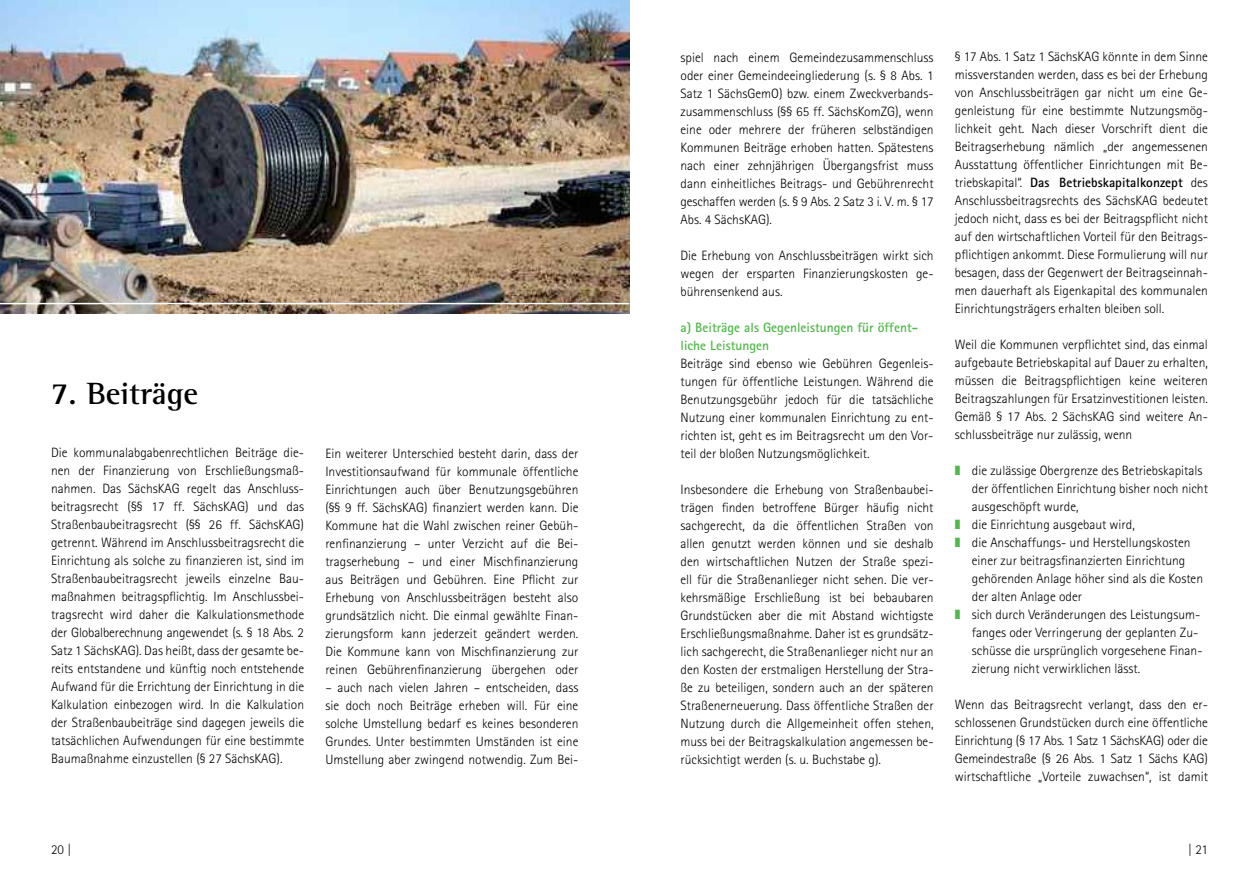
<style>
.page{position:relative;width:1259px;height:893px;background:#fff}
.page>*{position:absolute;margin:0;border:0;box-sizing:border-box;transform-origin:0 0}
.t1{font:700 31.5px "Rotis Semi Serif";color:#000}
.t2{font:300 13.5px/18px "Rotis Sans Serif";color:#000;text-align:justify}
.t3{font:700 13.5px/18px "Rotis Sans Serif";color:#50b848}
.s1{font-weight:700}
.s2{color:#50b848}
</style>
<div class="page">
<img style="left:0;top:0;width:629px;height:314px">
<hr style="left:0;top:303px;width:629px;height:1px;background:#fff">
<h1 class="t1" style="left:51px;top:374px;width:149px">7. Beiträge</h1>
<p class="t2" style="left:51px;top:444px;width:255px">Die kommunalabgabenrechtlichen Beiträge die&shy;nen der Finanzierung von Erschließungsmaß&shy;nahmen. Das SächsKAG regelt das Anschluss&shy;beitragsrecht (§§ 17 ff. SächsKAG) und das Straßenbaubeitragsrecht (§§ 26 ff. SächsKAG) getrennt. Während im Anschlussbeitragsrecht die Einrichtung als solche zu finanzieren ist, sind im Straßenbaubeitragsrecht jeweils einzelne Bau&shy;maßnahmen beitragspflichtig. Im Anschlussbei&shy;tragsrecht wird daher die Kalkulationsmethode der Globalberechnung angewendet (s. § 18 Abs. 2<br>Satz 1 SächsKAG). Das heißt, dass der gesamte be&shy;reits entstandene und künftig noch entstehende Aufwand für die Errichtung der Einrichtung in die Kalkulation einbezogen wird. In die Kalkulation der Straßenbaubeiträge sind dagegen jeweils die tatsächlichen Aufwendungen für eine bestimmte Baumaßnahme einzustellen (§ 27 SächsKAG).</p>
<p class="t2" style="left:325px;top:444px;width:255px">Ein weiterer Unterschied besteht darin, dass der Investitionsaufwand für kommunale öffentliche Einrichtungen auch über Benutzungsgebühren (§§ 9 ff. SächsKAG) finanziert werden kann. Die Kommune hat die Wahl zwischen reiner Gebüh&shy;renfinanzierung – unter Verzicht auf die Bei&shy;tragserhebung – und einer Mischfinanzierung aus Beiträgen und Gebühren. Eine Pflicht zur Erhebung von Anschlussbeiträgen besteht also grundsätzlich nicht. Die einmal gewählte Finan&shy;zierungsform kann jederzeit geändert werden.<br>Die Kommune kann von Mischfinanzierung zur reinen Gebührenfinanzierung übergehen oder</p>
<p class="t2" style="left:325px;top:678px;width:254px">– auch nach vielen Jahren – entscheiden, dass sie doch noch Beiträge erheben will. Für eine solche Umstellung bedarf es keines besonderen Grundes. Unter bestimmten Umständen ist eine Umstellung aber zwingend notwendig. Zum Bei-</p>
<p class="t2" style="left:680px;top:48px;width:255px">spiel nach einem Gemeindezusammenschluss oder einer Gemeindeeingliederung (s. § 8 Abs. 1<br>Satz 1 SächsGemO) bzw. einem Zweckverbands&shy;zusammenschluss (§§ 65 ff. SächsKomZG), wenn eine oder mehrere der früheren selbständigen Kommunen Beiträge erhoben hatten. Spätestens nach einer zehnjährigen Übergangsfrist muss dann einheitliches Beitrags- und Gebührenrecht geschaffen werden (s. § 9 Abs. 2 Satz 3 i. V. m. § 17<br>Abs. 4 SächsKAG).</p>
<p class="t2" style="left:680px;top:246px;width:255px">Die Erhebung von Anschlussbeiträgen wirkt sich wegen der ersparten Finanzierungskosten ge&shy;bührensenkend aus.</p>
<p class="t3" style="left:680px;top:318px;width:239px">a) Beiträge als Gegenleistungen für öffent&shy;liche Leistungen</p>
<p class="t2" style="left:680px;top:354px;width:255px">Beiträge sind ebenso wie Gebühren Gegenleis&shy;tungen für öffentliche Leistungen. Während die Benutzungsgebühr jedoch für die tatsächliche Nutzung einer kommunalen Einrichtung zu ent&shy;richten ist, geht es im Beitragsrecht um den Vor&shy;teil der bloßen Nutzungsmöglichkeit.</p>
<p class="t2" style="left:680px;top:480px;width:255px">Insbesondere die Erhebung von Straßenbaubei&shy;trägen finden betroffene Bürger häufig nicht sachgerecht, da die öffentlichen Straßen von allen genutzt werden können und sie deshalb den wirtschaftlichen Nutzen der Straße spezi&shy;ell für die Straßenanlieger nicht sehen. Die ver&shy;kehrsmäßige Erschließung ist bei bebaubaren Grundstücken aber die mit Abstand wichtigste Erschließungsmaßnahme. Daher ist es grundsätz&shy;lich sachgerecht, die Straßenanlieger nicht nur an den Kosten der erstmaligen Herstellung der Stra&shy;ße zu beteiligen, sondern auch an der späteren Straßenerneuerung. Dass öffentliche Straßen der Nutzung durch die Allgemeinheit offen stehen, muss bei der Beitragskalkulation angemessen be&shy;rücksichtigt werden (s. u. Buchstabe g).</p>
<p class="t2" style="left:955px;top:48px;width:255px">§ 17 Abs. 1 Satz 1 SächsKAG könnte in dem Sinne missverstanden werden, dass es bei der Erhebung von Anschlussbeiträgen gar nicht um eine Ge&shy;genleistung für eine bestimmte Nutzungsmög&shy;lichkeit geht. Nach dieser Vorschrift dient die Beitragserhebung nämlich „der angemessenen Ausstattung öffentlicher Einrichtungen mit Be&shy;triebskapital“. <span class="s1">Das Betriebskapitalkonzept</span> des Anschlussbeitragsrechts des SächsKAG bedeutet jedoch nicht, dass es bei der Beitragspflicht nicht auf den wirtschaftlichen Vorteil für den Beitrags&shy;pflichtigen ankommt. Diese Formulierung will nur besagen, dass der Gegenwert der Beitragseinnah&shy;men dauerhaft als Eigenkapital des kommunalen Einrichtungsträgers erhalten bleiben soll.</p>
<p class="t2" style="left:955px;top:336px;width:254px">Weil die Kommunen verpflichtet sind, das einmal aufgebaute Betriebskapital auf Dauer zu erhalten, müssen die Beitragspflichtigen keine weiteren Beitragszahlungen für Ersatzinvestitionen leisten.<br>Gemäß § 17 Abs. 2 SächsKAG sind weitere An&shy;schlussbeiträge nur zulässig, wenn</p>
<p class="t2" style="left:955px;top:462px;width:249px"><span class="s2">❚</span> die zulässige Obergrenze des Betriebskapitals</p>
<p class="t2" style="left:972px;top:480px;width:237px">der öffentlichen Einrichtung bisher noch nicht</p>
<p class="t2" style="left:972px;top:498px;width:108px">ausgeschöpft wurde,</p>
<p class="t2" style="left:955px;top:516px;width:181px"><span class="s2">❚</span> die Einrichtung ausgebaut wird,</p>
<p class="t2" style="left:955px;top:534px;width:237px"><span class="s2">❚</span> die Anschaffungs- und Herstellungskosten</p>
<p class="t2" style="left:972px;top:552px;width:215px">einer zur beitragsfinanzierten Einrichtung</p>
<p class="t2" style="left:972px;top:570px;width:233px">gehörenden Anlage höher sind als die Kosten</p>
<p class="t2" style="left:972px;top:588px;width:112px">der alten Anlage oder</p>
<p class="t2" style="left:955px;top:606px;width:247px"><span class="s2">❚</span> sich durch Veränderungen des Leistungsum-</p>
<p class="t2" style="left:972px;top:624px;width:228px">fanges oder Verringerung der geplanten Zu-</p>
<p class="t2" style="left:972px;top:642px;width:232px">schüsse die ursprünglich vorgesehene Finan-</p>
<p class="t2" style="left:972px;top:660px;width:170px">zierung nicht verwirklichen lässt.</p>
<p class="t2" style="left:955px;top:696px;width:255px">Wenn das Beitragsrecht verlangt, dass den er&shy;schlossenen Grundstücken durch eine öffentliche Einrichtung (§ 17 Abs. 1 Satz 1 SächsKAG) oder die Gemeindestraße (§ 26 Abs. 1 Satz 1 Sächs KAG) wirtschaftliche „Vorteile zuwachsen“, ist damit</p>
<p class="t2" style="left:51px;top:840px;width:22px">20 |</p>
<p class="t2" style="left:1187px;top:840px;width:22px">| 21</p>
</div>
